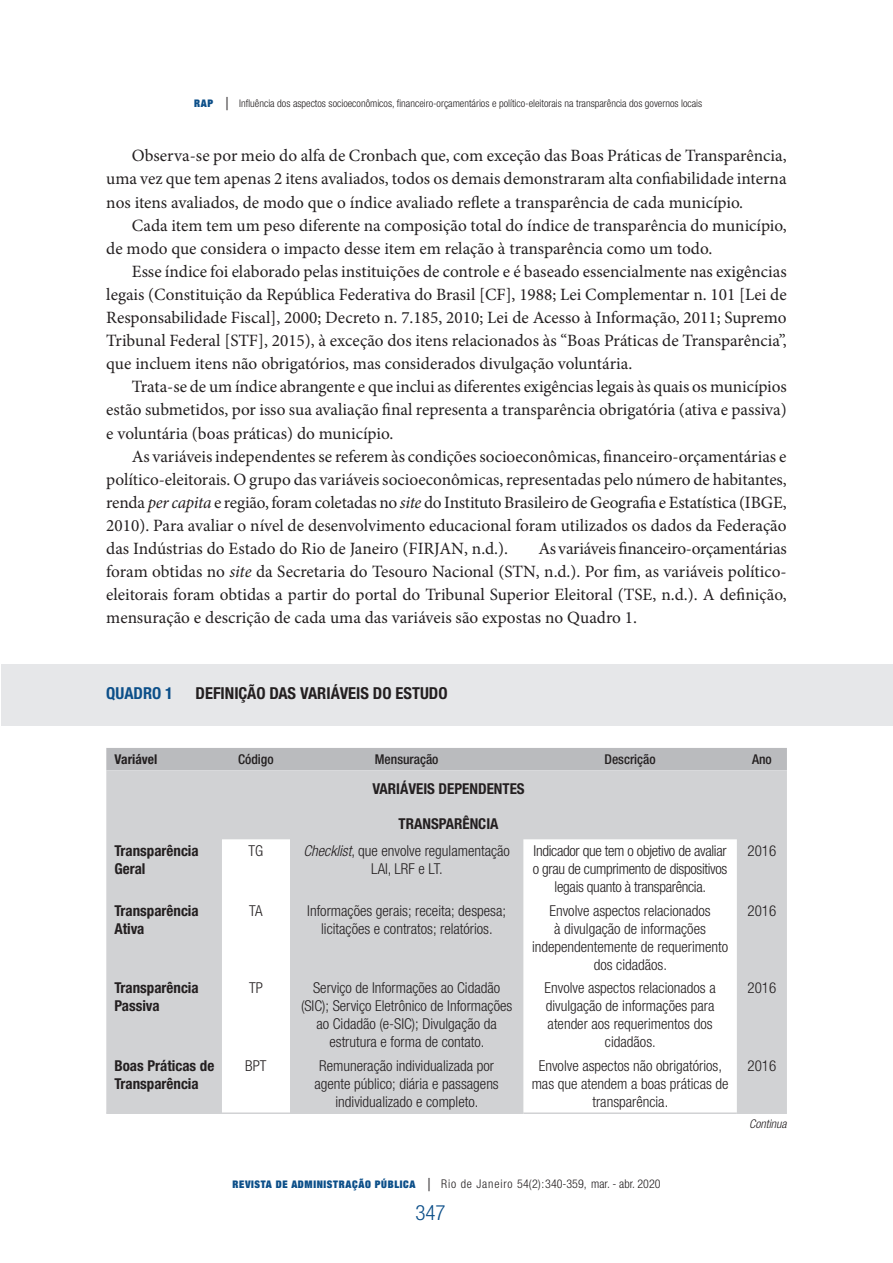
<style>
.page{position:relative;width:893px;height:1263px;background:#fff}
.page>*{position:absolute;margin:0;border:0;box-sizing:border-box;transform-origin:0 0}
.t1{font:300 condensed 21px "Helvetica Neue LT Std";color:#0c4f89}
.t2{font:17.25px/23.1px "Minion Pro";color:#231f20;text-align:justify}
.t3{font:700 condensed 16.5px "Helvetica Neue LT Std";color:#231f20}
.t4{font:700 condensed 16.5px "Helvetica Neue LT Std";color:#0c4f89}
.t5{font:300 condensed 15px/18px "Helvetica Neue LT Std";color:#231f20;text-align:center}
.t6{font:700 condensed 15px/18px "Helvetica Neue LT Std";color:#231f20}
.t7{font:300 condensed 15px/18px "Helvetica Neue LT Std";letter-spacing:-.02em;color:#231f20;text-align:center}
.t8{font:500 condensed 13.5px "Helvetica Neue LT Std";color:#231f20}
.t9{font:700 condensed 13.5px "Helvetica Neue LT Std";color:#231f20}
.t10{font:300 condensed 12px "Helvetica Neue LT Std";color:#231f20}
.t11{font:italic 300 condensed 12px "Helvetica Neue LT Std";color:#231f20}
.t12{font:300 condensed 10.5px "Helvetica Neue LT Std";color:#231f20}
.s1{font-family:"Helvetica Neue";font-weight:900;font-stretch:expanded;color:#0c4f89}
.s2{font-size:18px}
.s3{font-style:italic}
.s4{font-family:"Helvetica Neue";font-weight:900;font-stretch:expanded;font-size:10.5px;color:#0c4f89}
</style>
<div class="page">
<div style="left:2px;top:664px;width:891px;height:61px;background:#e6e7e9"></div>
<div style="left:106px;top:748px;width:681px;height:22px;background:#babbbe"></div>
<svg style="left:106px;top:770px;width:681px;height:342px;fill:#d1d2d4"></svg>
<hr style="left:106px;top:1112px;width:116px;height:2px;background:#d1d2d4">
<hr style="left:222px;top:1112px;width:68px;height:2px;background:#d1d2d4">
<hr style="left:290px;top:1112px;width:233px;height:2px;background:#d1d2d4">
<hr style="left:523px;top:1112px;width:214px;height:2px;background:#d1d2d4">
<hr style="left:737px;top:1112px;width:50px;height:2px;background:#d1d2d4">
<p class="t12" style="left:194px;top:98px;width:510px"><span class="s1">RAP</span> <span class="s2">|</span> Influência dos aspectos socioeconômicos, financeiro-orçamentários e político-eleitorais na transparência dos governos locais</p>
<p class="t2" style="left:106px;top:144px;width:682px;text-indent:26px">Observa-se por meio do alfa de Cronbach que, com exceção das Boas Práticas de Transparência, uma vez que tem apenas 2 itens avaliados, todos os demais demonstraram alta confiabilidade interna nos itens avaliados, de modo que o índice avaliado reflete a transparência de cada município.</p>
<p class="t2" style="left:106px;top:214px;width:682px;text-indent:26px">Cada item tem um peso diferente na composição total do índice de transparência do município, de modo que considera o impacto desse item em relação à transparência como um todo.</p>
<p class="t2" style="left:106px;top:260px;width:682px;text-indent:26px">Esse índice foi elaborado pelas instituições de controle e é baseado essencialmente nas exigências legais (Constituição da República Federativa do Brasil [CF], 1988; Lei Complementar n. 101 [Lei de Responsabilidade Fiscal], 2000; Decreto n. 7.185, 2010; Lei de Acesso à Informação, 2011; Supremo Tribunal Federal [STF], 2015), à exceção dos itens relacionados às “Boas Práticas de Transparência”, que incluem itens não obrigatórios, mas considerados divulgação voluntária.</p>
<p class="t2" style="left:106px;top:375px;width:682px;text-indent:26px">Trata-se de um índice abrangente e que inclui as diferentes exigências legais às quais os municípios estão submetidos, por isso sua avaliação final representa a transparência obrigatória (ativa e passiva) e voluntária (boas práticas) do município.</p>
<p class="t2" style="left:106px;top:445px;width:682px;text-indent:26px">As variáveis independentes se referem às condições socioeconômicas, financeiro-orçamentárias e político-eleitorais. O grupo das variáveis socioeconômicas, representadas pelo número de habitantes, renda <span class="s3">per capita</span> e região, foram coletadas no <span class="s3">site</span> do Instituto Brasileiro de Geografia e Estatística (IBGE, 2010). Para avaliar o nível de desenvolvimento educacional foram utilizados os dados da Federação das Indústrias do Estado do Rio de Janeiro (FIRJAN, n.d.).</p>
<p class="t2" style="left:106px;top:537px;width:682px;text-indent:432px">As variáveis financeiro-orçamentárias foram obtidas no <span class="s3">site</span> da Secretaria do Tesouro Nacional (STN, n.d.). Por fim, as variáveis político&shy;eleitorais foram obtidas a partir do portal do Tribunal Superior Eleitoral (TSE, n.d.). A definição, mensuração e descrição de cada uma das variáveis são expostas no Quadro 1.</p>
<p class="t4" style="left:106px;top:683px;width:68px">QUADRO 1</p>
<p class="t3" style="left:196px;top:683px;width:253px">DEFINIÇÃO DAS VARIÁVEIS DO ESTUDO</p>
<p class="t9" style="left:114px;top:751px;width:44px">Variável</p>
<p class="t8" style="left:238px;top:751px;width:37px">Código</p>
<p class="t8" style="left:375px;top:751px;width:65px">Mensuração</p>
<p class="t8" style="left:604px;top:751px;width:53px">Descrição</p>
<p class="t8" style="left:752px;top:751px;width:21px">Ano</p>
<p class="t6" style="left:372px;top:779px;width:154px">VARIÁVEIS DEPENDENTES</p>
<p class="t6" style="left:398px;top:814px;width:102px">TRANSPARÊNCIA</p>
<p class="t6" style="left:114px;top:842px;width:86px">Transparência<br>Geral</p>
<p class="t5" style="left:249px;top:842px;width:16px">TG</p>
<p class="t5" style="left:303px;top:842px;width:208px"><span class="s3">Checklist</span>, que envolve regulamentação<br>LAI, LRF e LT.</p>
<p class="t7" style="left:533px;top:842px;width:196px">Indicador que tem o objetivo de avaliar o grau de cumprimento de dispositivos legais quanto à transparência.</p>
<p class="t5" style="left:747px;top:842px;width:30px">2016</p>
<p class="t6" style="left:114px;top:901px;width:86px">Transparência<br>Ativa</p>
<p class="t5" style="left:249px;top:901px;width:15px">TA</p>
<p class="t5" style="left:307px;top:901px;width:200px">Informações gerais; receita; despesa; licitações e contratos; relatórios.</p>
<p class="t5" style="left:532px;top:901px;width:198px">Envolve aspectos relacionados<br>à divulgação de informações independentemente de requerimento dos cidadãos.</p>
<p class="t5" style="left:747px;top:901px;width:30px">2016</p>
<p class="t6" style="left:114px;top:979px;width:86px">Transparência<br>Passiva</p>
<p class="t5" style="left:249px;top:979px;width:15px">TP</p>
<p class="t5" style="left:301px;top:979px;width:213px">Serviço de Informações ao Cidadão (SIC); Serviço Eletrônico de Informações ao Cidadão (e-SIC); Divulgação da estrutura e forma de contato.</p>
<p class="t5" style="left:544px;top:979px;width:173px">Envolve aspectos relacionados a divulgação de informações para atender aos requerimentos dos cidadãos.</p>
<p class="t5" style="left:747px;top:979px;width:30px">2016</p>
<p class="t6" style="left:114px;top:1056px;width:101px">Boas Práticas de<br>Transparência</p>
<p class="t5" style="left:245px;top:1056px;width:23px">BPT</p>
<p class="t5" style="left:315px;top:1056px;width:186px">Remuneração individualizada por agente público; diária e passagens individualizado e completo.</p>
<p class="t5" style="left:532px;top:1056px;width:198px">Envolve aspectos não obrigatórios, mas que atendem a boas práticas de transparência.</p>
<p class="t5" style="left:747px;top:1056px;width:30px">2016</p>
<p class="t10" style="left:232px;top:1176px;width:430px"><span class="s4">REVISTA DE ADMINISTRAÇÃO PÚBLICA</span> <span class="s2">|</span> Rio de Janeiro 54(2):340-359, mar. - abr. 2020</p>
<p class="t1" style="left:415px;top:1200px;width:32px">347</p>
<p class="t11" style="left:749px;top:1117px;width:39px">Continua</p>
</div>
